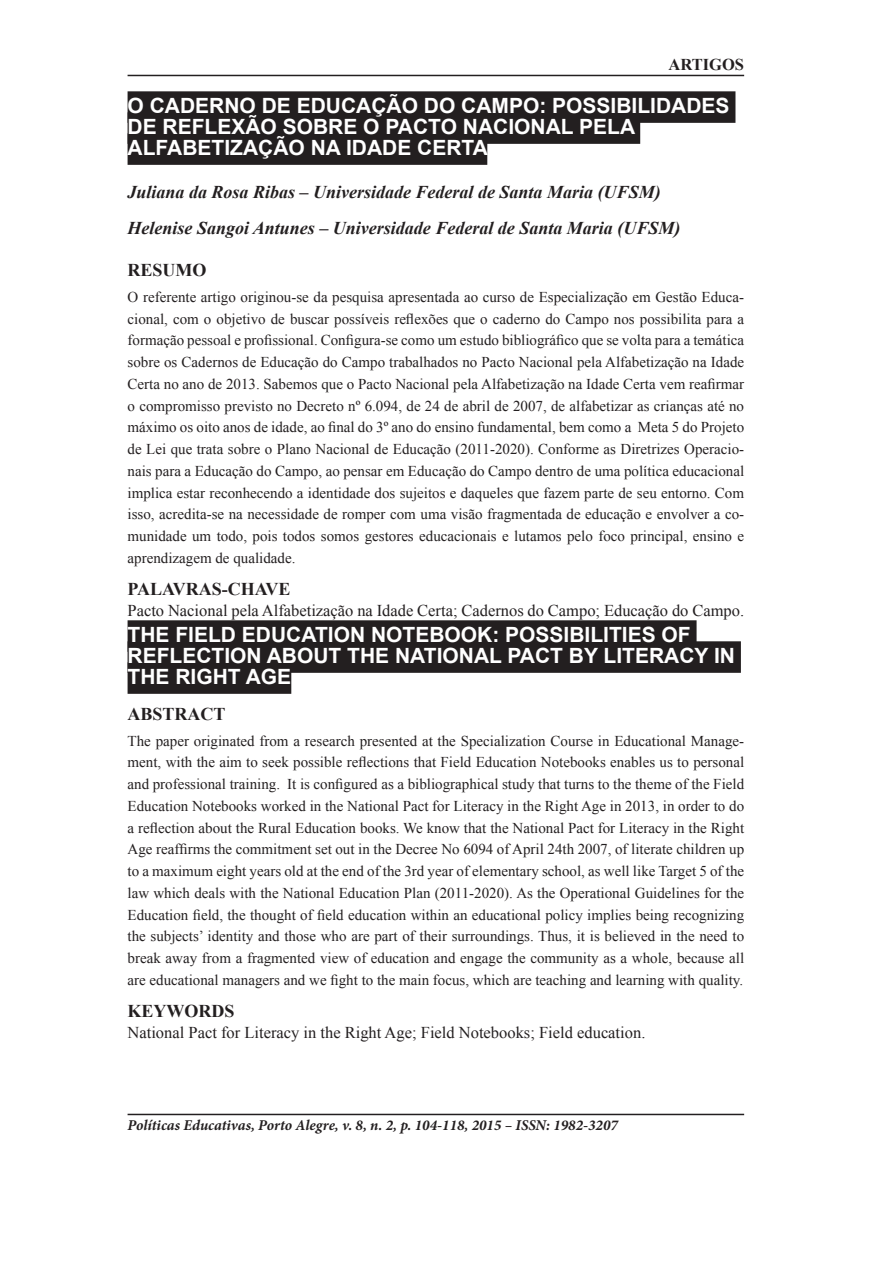
<style>
.page{position:relative;width:893px;height:1263px;background:#fff}
.page>*{position:absolute;margin:0;border:0;box-sizing:border-box;transform-origin:0 0}
.t1{font:700 21px/21px "Arial";color:#fff}
.t2{font:italic 700 18px/36px "Times New Roman";color:#231f20}
.t3{font:700 18px "Times New Roman";color:#231f20}
.t4{font:16.5px "Times New Roman";color:#231f20}
.t5{font:700 16.5px "Times New Roman";color:#231f20}
.t6{font:15px/21.8px "Times New Roman";color:#231f20;text-align:justify}
.t7{font:italic 700 15px "Minion Pro";color:#231f20}
</style>
<div class="page">
<hr style="left:128px;top:75px;width:616px;height:1px;background:#231f20">
<hr style="left:128px;top:1114px;width:616px;height:1px;background:#231f20">
<div style="left:128px;top:91px;width:607px;height:32px;background:#231f20"></div>
<div style="left:128px;top:112px;width:512px;height:32px;background:#231f20"></div>
<div style="left:128px;top:133px;width:359px;height:32px;background:#231f20"></div>
<div style="left:128px;top:620px;width:569px;height:32px;background:#231f20"></div>
<div style="left:128px;top:641px;width:613px;height:32px;background:#231f20"></div>
<div style="left:128px;top:662px;width:163px;height:32px;background:#231f20"></div>
<p class="t5" style="left:669px;top:53px;width:77px">ARTIGOS</p>
<h1 class="t1" style="left:128px;top:96px;width:604px">O CADERNO DE EDUCAÇÃO DO CAMPO: POSSIBILIDADES<br>DE REFLEXÃO SOBRE O PACTO NACIONAL PELA<br>ALFABETIZAÇÃO NA IDADE CERTA</h1>
<p class="t2" style="left:128px;top:173px;width:554px">Juliana da Rosa Ribas – Universidade Federal de Santa Maria (UFSM)<br>Helenise Sangoi Antunes – Universidade Federal de Santa Maria (UFSM)</p>
<p class="t3" style="left:128px;top:257px;width:81px">RESUMO</p>
<p class="t6" style="left:128px;top:286px;width:618px">O referente artigo originou-se da pesquisa apresentada ao curso de Especialização em Gestão Educa&shy;cional, com o objetivo de buscar possíveis reflexões que o caderno do Campo nos possibilita para a formação pessoal e profissional. Configura-se como um estudo bibliográfico que se volta para a temática sobre os Cadernos de Educação do Campo trabalhados no Pacto Nacional pela Alfabetização na Idade Certa no ano de 2013. Sabemos que o Pacto Nacional pela Alfabetização na Idade Certa vem reafirmar o compromisso previsto no Decreto nº 6.094, de 24 de abril de 2007, de alfabetizar as crianças até no máximo os oito anos de idade, ao final do 3º ano do ensino fundamental, bem como a Meta 5 do Projeto de Lei que trata sobre o Plano Nacional de Educação (2011-2020). Conforme as Diretrizes Operacio&shy;nais para a Educação do Campo, ao pensar em Educação do Campo dentro de uma política educacional implica estar reconhecendo a identidade dos sujeitos e daqueles que fazem parte de seu entorno. Com isso, acredita-se na necessidade de romper com uma visão fragmentada de educação e envolver a co&shy;munidade um todo, pois todos somos gestores educacionais e lutamos pelo foco principal, ensino e aprendizagem de qualidade.</p>
<p class="t3" style="left:128px;top:576px;width:165px">PALAVRAS-CHAVE</p>
<p class="t4" style="left:128px;top:600px;width:618px">Pacto Nacional pela Alfabetização na Idade Certa; Cadernos do Campo; Educação do Campo.</p>
<h1 class="t1" style="left:128px;top:625px;width:61px">THE FIELD</h1>
<h1 class="t1" style="left:242px;top:625px;width:14px">EDUCATI</h1>
<h1 class="t1" style="left:334px;top:625px;width:84px">ON NOTEB</h1>
<h1 class="t1" style="left:445px;top:625px;width:103px">OOK: POSSIBILITIES</h1>
<h1 class="t1" style="left:662px;top:625px;width:28px">OF</h1>
<h1 class="t1" style="left:128px;top:646px;width:14px">REFLECTI</h1>
<h1 class="t1" style="left:230px;top:646px;width:178px">ON ABOUT THE NATI</h1>
<h1 class="t1" style="left:443px;top:646px;width:31px">ONAL</h1>
<h1 class="t1" style="left:507px;top:646px;width:15px">PACT</h1>
<h1 class="t1" style="left:569px;top:646px;width:49px">BY LITERAC</h1>
<h1 class="t1" style="left:695px;top:646px;width:30px">Y IN</h1>
<h1 class="t1" style="left:128px;top:667px;width:163px">THE RIGHT AGE</h1>
<p class="t3" style="left:128px;top:701px;width:100px">ABSTRACT</p>
<p class="t6" style="left:128px;top:729px;width:618px">The paper originated from a research presented at the Specialization Course in Educational Manage&shy;ment, with the aim to seek possible reflections that Field Education Notebooks enables us to personal and professional training. It is configured as a bibliographical study that turns to the theme of the Field Education Notebooks worked in the National Pact for Literacy in the Right Age in 2013, in order to do a reflection about the Rural Education books. We know that the National Pact for Literacy in the Right Age reaffirms the commitment set out in the Decree No 6094 of April 24th 2007, of literate children up to a maximum eight years old at the end of the 3rd year of elementary school, as well like Target 5 of the law which deals with the National Education Plan (2011-2020). As the Operational Guidelines for the Education field, the thought of field education within an educational policy implies being recognizing the subjects’ identity and those who are part of their surroundings. Thus, it is believed in the need to break away from a fragmented view of education and engage the community as a whole, because all are educational managers and we fight to the main focus, which are teaching and learning with quality.</p>
<p class="t3" style="left:128px;top:998px;width:107px">KEYWORDS</p>
<p class="t4" style="left:128px;top:1022px;width:519px">National Pact for Literacy in the Right Age; Field Notebooks; Field education.</p>
<p class="t7" style="left:128px;top:1115px;width:492px">Políticas Educativas, Porto Alegre, v. 8, n. 2, p. 104-118, 2015 – ISSN: 1982-3207</p>
</div>
